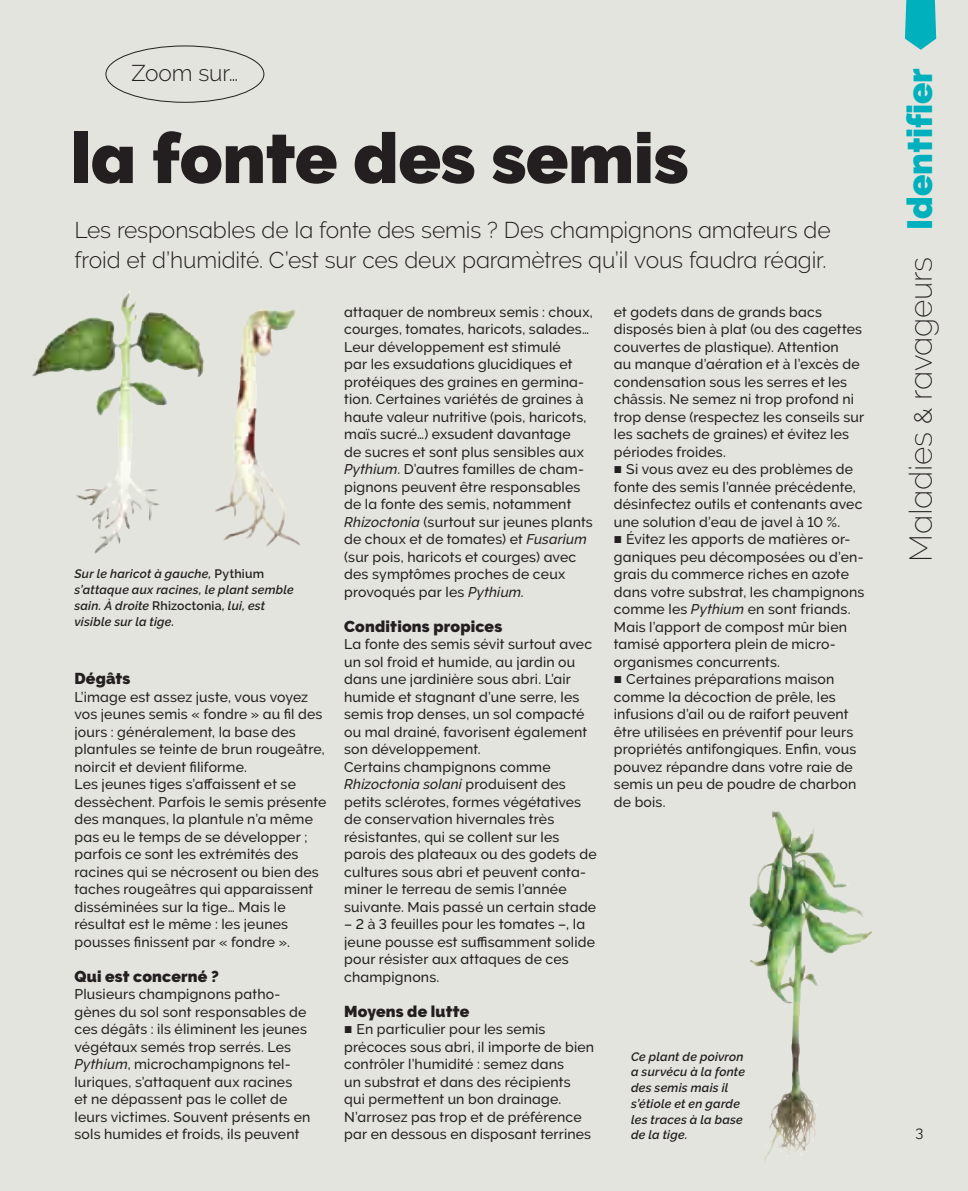
<style>
.page{position:relative;width:968px;height:1191px;background:#fff}
.page>*{position:absolute;margin:0;border:0;box-sizing:border-box;transform-origin:0 0}
.t1{font:900 70px "Raleway";letter-spacing:-.005em;color:#231f20}
.t2{font:900 35px "Raleway";color:#00b0bc}
.t3{font:200 31.5px "Raleway";letter-spacing:-.01em;color:#231f20}
.t4{font:300 22.75px/29.8px "Raleway";letter-spacing:-.005em;color:#231f20}
.t5{font:900 15.75px "Raleway";letter-spacing:.015em;color:#231f20}
.t6{font:14.88px "Raleway";color:#231f20}
.t7{font:500 14px/17.5px "Raleway";letter-spacing:.015em;color:#231f20}
.t8{font:italic 600 12.25px/15.8px "Raleway";letter-spacing:.02em;color:#231f20}
.s1{font-style:normal}
.s2{font-style:italic}
.s3{font-weight:300;font-size:24.5px}
</style>
<div class="page">
<div style="left:0;top:0;width:967px;height:1191px;background:#e4e4de"></div>
<svg style="left:905px;top:0;width:31px;height:50px;background:#20b7c0"></svg>
<img style="left:749px;top:811px;width:122px;height:352px">
<img style="left:215px;top:309px;width:85px;height:237px">
<img style="left:32px;top:291px;width:172px;height:263px">
<div style="left:105px;top:46px;width:159px;height:57px;border:1px solid #231f20;border-radius:50%"></div>
<h3 class="t4" style="left:132px;top:58px;width:108px">Zoom sur…</h3>
<h1 class="t1" style="left:71px;top:118px;width:619px">la fonte des semis</h1>
<h3 class="t4" style="left:74px;top:215px;width:757px">Les responsables de la fonte des semis ? Des champignons amateurs de froid et d’humidité. C’est sur ces deux paramètres qu’il vous faudra réagir.</h3>
<p class="t8" style="left:74px;top:566px;width:221px">Sur le haricot à gauche, <span class="s1">Pythium </span>s’attaque aux racines, le plant semble sain. À droite <span class="s1">Rhizoctonia</span>, lui, est visible sur la tige.</p>
<p class="t5" style="left:74px;top:669px;width:58px">Dégâts</p>
<p class="t7" style="left:74px;top:688px;width:253px">L’image est assez juste, vous voyez vos jeunes semis « fondre » au fil des jours : généralement, la base des plantules se teinte de brun rougeâtre, noircit et devient filiforme.<br>Les jeunes tiges s’affaissent et se dessèchent. Parfois le semis présente des manques, la plantule n’a même pas eu le temps de se développer ; parfois ce sont les extrémités des racines qui se nécrosent ou bien des taches rougeâtres qui apparaissent disséminées sur la tige… Mais le résultat est le même : les jeunes pousses finissent par « fondre ».</p>
<p class="t5" style="left:74px;top:967px;width:146px">Qui est concerné ?</p>
<p class="t7" style="left:74px;top:985px;width:237px">Plusieurs champignons patho&shy;gènes du sol sont responsables de ces dégâts : ils éliminent les jeunes végétaux semés trop serrés. Les <span class="s2">Pythium</span>, microchampignons tel&shy;luriques, s’attaquent aux racines<br>et ne dépassent pas le collet de leurs victimes. Souvent présents en sols humides et froids, ils peuvent</p>
<p class="t7" style="left:344px;top:303px;width:250px">attaquer de nombreux semis : choux, courges, tomates, haricots, salades… Leur développement est stimulé<br>par les exsudations glucidiques et protéiques des graines en germina&shy;tion. Certaines variétés de graines à haute valeur nutritive (pois, haricots, maïs sucré…) exsudent davantage<br>de sucres et sont plus sensibles aux <span class="s2">Pythium</span>. D’autres familles de cham&shy;pignons peuvent être responsables de la fonte des semis, notamment <span class="s2">Rhizoctonia</span> (surtout sur jeunes plants de choux et de tomates) et <span class="s2">Fusarium </span>(sur pois, haricots et courges) avec des symptômes proches de ceux provoqués par les <span class="s2">Pythium.</span></p>
<p class="t5" style="left:344px;top:617px;width:159px">Conditions propices</p>
<p class="t7" style="left:344px;top:635px;width:254px">La fonte des semis sévit surtout avec un sol froid et humide, au jardin ou dans une jardinière sous abri. L’air humide et stagnant d’une serre, les semis trop denses, un sol compacté ou mal drainé, favorisent également son développement.<br>Certains champignons comme <span class="s2">Rhizoctonia solani</span> produisent des petits sclérotes, formes végétatives de conservation hivernales très résistantes, qui se collent sur les parois des plateaux ou des godets de cultures sous abri et peuvent conta&shy;miner le terreau de semis l’année suivante. Mais passé un certain stade</p>
<p class="t7" style="left:344px;top:915px;width:252px">– 2 à 3 feuilles pour les tomates –, la jeune pousse est suffisamment solide pour résister aux attaques de ces champignons.</p>
<p class="t5" style="left:344px;top:1002px;width:127px">Moyens de lutte</p>
<p class="t7" style="left:344px;top:1020px;width:251px;text-indent:12px">En particulier pour les semis précoces sous abri, il importe de bien contrôler l’humidité : semez dans<br>un substrat et dans des récipients qui permettent un bon drainage.<br>N’arrosez pas trop et de préférence par en dessous en disposant terrines</p>
<p class="t7" style="left:613px;top:303px;width:252px">et godets dans de grands bacs disposés bien à plat (ou des cagettes couvertes de plastique). Attention<br>au manque d’aération et à l’excès de condensation sous les serres et les châssis. Ne semez ni trop profond ni trop dense (respectez les conseils sur les sachets de graines) et évitez les périodes froides.</p>
<p class="t7" style="left:613px;top:460px;width:250px;text-indent:12px">Si vous avez eu des problèmes de fonte des semis l’année précédente, désinfectez outils et contenants avec une solution d’eau de javel à 10 %.</p>
<p class="t7" style="left:626px;top:530px;width:225px">Évitez les apports de matières or-</p>
<p class="t7" style="left:613px;top:548px;width:251px">ganiques peu décomposées ou d’en-</p>
<p class="t7" style="left:613px;top:565px;width:236px">grais du commerce riches en azote</p>
<p class="t7" style="left:613px;top:583px;width:252px">dans votre substrat, les champignons</p>
<p class="t7" style="left:613px;top:600px;width:238px">comme les <span class="s2">Pythium</span> en sont friands.</p>
<p class="t7" style="left:613px;top:618px;width:235px">Mais l’apport de compost mûr bien</p>
<p class="t7" style="left:613px;top:635px;width:223px">tamisé apportera plein de micro-</p>
<p class="t7" style="left:613px;top:653px;width:168px">organismes concurrents.</p>
<p class="t7" style="left:626px;top:670px;width:209px">Certaines préparations maison</p>
<p class="t7" style="left:613px;top:688px;width:223px">comme la décoction de prêle, les</p>
<p class="t7" style="left:613px;top:705px;width:236px">infusions d’ail ou de raifort peuvent</p>
<p class="t7" style="left:613px;top:723px;width:241px">être utilisées en préventif pour leurs</p>
<p class="t7" style="left:613px;top:740px;width:244px">propriétés antifongiques. Enfin, vous</p>
<p class="t7" style="left:613px;top:758px;width:240px">pouvez répandre dans votre raie de</p>
<p class="t7" style="left:613px;top:775px;width:244px">semis un peu de poudre de charbon</p>
<p class="t7" style="left:613px;top:793px;width:53px">de bois.</p>
<p class="t8" style="left:631px;top:1048px;width:115px">Ce plant de poivron a survécu à la fonte des semis mais il s’étiole et en garde les traces à la base de la tige.</p>
<h2 class="t2" style="left:899px;top:230px;width:164px;rotate:-90deg">Identifier</h2>
<h3 class="t3" style="left:901px;top:562px;width:307px;rotate:-90deg">Maladies <span class="s3">&amp;</span> ravageurs</h3>
<p class="t6" style="left:915px;top:1122px;width:9px">3</p>
</div>
